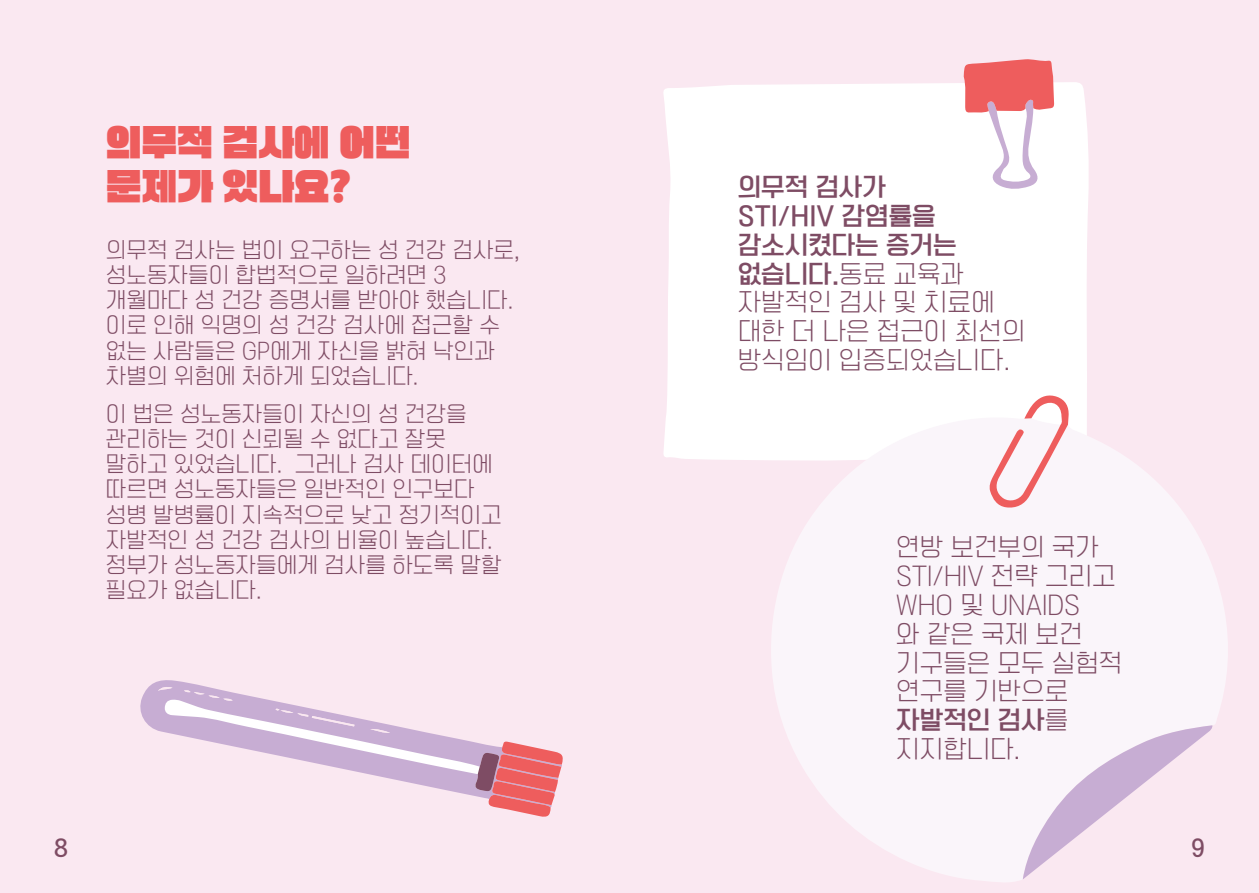
<style>
.page{position:relative;width:1259px;height:893px;background:#fae8f1}
.page>*{position:absolute;margin:0;border:0;box-sizing:border-box;transform-origin:0 0}
.t1{font:36px/43.2px "TT Supersize Bk";letter-spacing:-.01em;color:#ee5d5d}
.t2{font:24px/28.8px "TT Omni Gothic L";color:#7e4c64}
.t3{font:24px/28.8px "TT Omni Gothic B";color:#7e4c64}
.t4{font:21px/25.2px "TT Omni Gothic L";color:#7e4c64}
.t5{font:21px "TT Omni Gothic B";color:#7e4c64}
.s1{font-family:"TT Omni Gothic L"}
</style>
<div class="page">
<div style="left:663px;top:82px;width:426px;height:378px;background:#fff"></div>
<svg style="left:963px;top:59px;width:91px;height:131px;background:#f2bcc0"></svg>
<svg style="left:769px;top:415px;width:459px;height:467px;fill:#faf5fa"></svg>
<svg style="left:1022px;top:725px;width:190px;height:154px"></svg>
<svg style="left:988px;top:394px;width:81px;height:115px"></svg>
<svg style="left:140px;top:680px;width:63px;height:51px"></svg>
<svg style="left:158px;top:686px;width:405px;height:131px"></svg>
<h1 class="t1" style="left:106px;top:124px;width:306px">의무적 검사에 어떤 문제가 있나요?</h1>
<p class="t4" style="left:106px;top:238px;width:415px">의무적 검사는 법이 요구하는 성 건강 검사로, 성노동자들이 합법적으로 일하려면 3 개월마다 성 건강 증명서를 받아야 했습니다. 이로 인해 익명의 성 건강 검사에 접근할 수 없는 사람들은 GP에게 자신을 밝혀 낙인과 차별의 위험에 처하게 되었습니다.</p>
<p class="t4" style="left:106px;top:402px;width:397px">이 법은 성노동자들이 자신의 성 건강을 관리하는 것이 신뢰될 수 없다고 잘못 말하고 있었습니다. 그러나 검사 데이터에 따르면 성노동자들은 일반적인 인구보다 성병 발병률이 지속적으로 낮고 정기적이고 자발적인 성 건강 검사의 비율이 높습니다. 정부가 성노동자들에게 검사를 하도록 말할 필요가 없습니다.</p>
<p class="t3" style="left:737px;top:174px;width:228px">의무적 검사가<br>STI/HIV 감염률을 감소시켰다는 증거는 없습니다.<span class="s1">동료 교육과</span></p>
<p class="t2" style="left:737px;top:289px;width:289px">자발적인 검사 및 치료에 대한 더 나은 접근이 최선의 방식임이 입증되었습니다.</p>
<p class="t2" style="left:896px;top:534px;width:228px">연방 보건부의 국가<br>STI/HIV 전략 그리고<br>WHO 및 UNAIDS<br>와 같은 국제 보건 기구들은 모두 실험적 연구를 기반으로</p>
<p class="t3" style="left:896px;top:707px;width:173px">자발적인 검사<span class="s1">를</span></p>
<p class="t2" style="left:896px;top:736px;width:125px">지지합니다.</p>
<p class="t5" style="left:54px;top:837px;width:15px">8</p>
<p class="t5" style="left:1191px;top:837px;width:15px">9</p>
</div>
